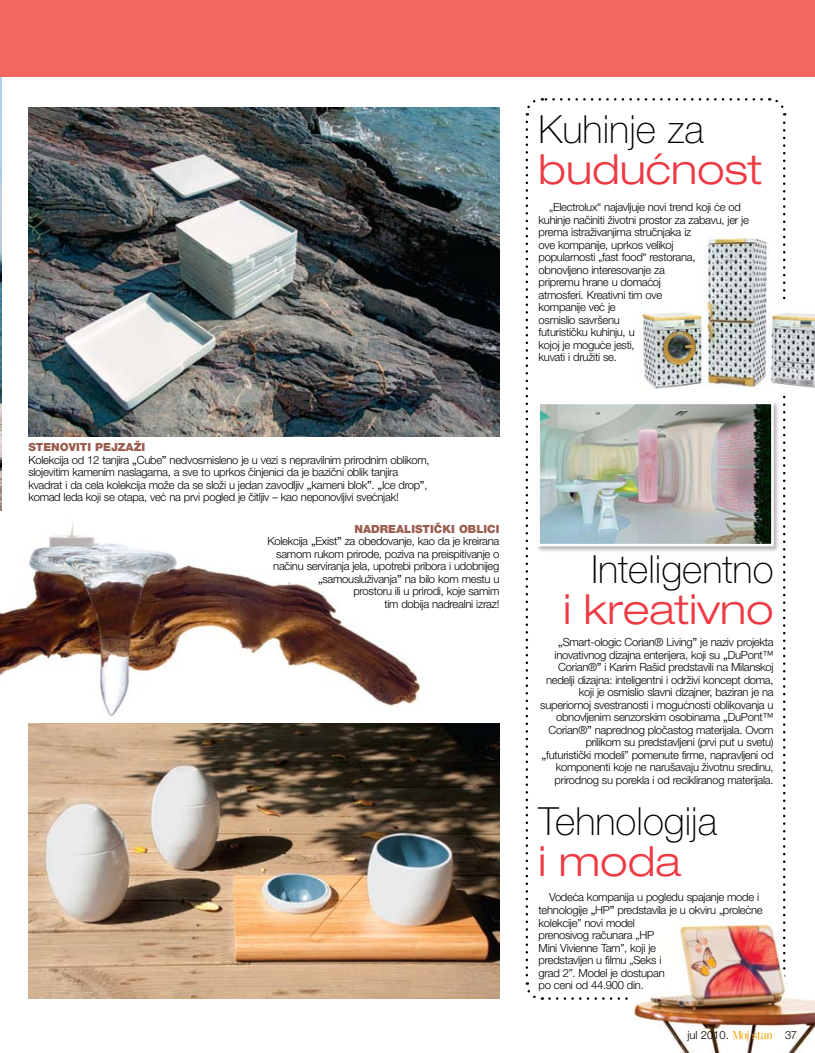
<style>
.page{position:relative;width:815px;height:1053px;background:#fff}
.page>*{position:absolute;margin:0;border:0;box-sizing:border-box;transform-origin:0 0}
.t1{font:300 expanded 41.38px "Helvetica Neue LT Std";color:#ef3a43}
.t2{font:100 38.88px "Helvetica Neue LT Std";color:#000}
.t3{font:300 11.25px/12.5px "Helvetica Neue LT Std";letter-spacing:-.025em;color:#000}
.s1{font-weight:900;color:#9b5f52}
.s2{font-weight:400}
</style>
<div class="page">
<img style="left:0;top:77px;width:1px;height:434px">
<div style="left:0;top:0;width:815px;height:77px;background:#f2675f"></div>
<img style="left:0;top:523px;width:421px;height:194px">
<img style="left:28px;top:107px;width:471px;height:329px">
<img style="left:28px;top:723px;width:471px;height:275px">
<svg style="left:525px;top:122px;width:18px;height:878px"></svg>
<svg style="left:549px;top:997px;width:79px;height:2px"></svg>
<svg style="left:769px;top:98px;width:17px;height:819px"></svg>
<svg style="left:525px;top:98px;width:237px;height:18px"></svg>
<img style="left:639px;top:216px;width:176px;height:175px">
<div style="left:536px;top:400px;width:244px;height:152px;background:#000;opacity:.3"></div>
<img style="left:540px;top:404px;width:231px;height:139px">
<div style="left:537px;top:401px;width:237px;height:145px;border:2px solid #fff"></div>
<img style="left:633px;top:921px;width:182px;height:131px">
<svg style="left:732px;top:1030px;width:40px;height:11px"></svg>
<p class="t3" style="left:28px;top:440px;width:403px"><span class="s1">STENOVITI PEJZAŽI<br></span>Kolekcija od 12 tanjira <span class="s2">„</span>Cube<span class="s2">”</span> nedvosmisleno je u vezi s nepravilnim prirodnim oblikom, slojevitim kamenim naslagama, a sve to uprkos činjenici da je bazični oblik tanjira kvadrat i da cela kolekcija može da se složi u jedan zavodljiv <span class="s2">„</span>kameni blok<span class="s2">”</span>. <span class="s2">„</span>Ice drop<span class="s2">”</span>, komad leda koji se otapa, već na prvi pogled je čitljiv – kao neponovljivi svećnjak!</p>
<p class="t3" style="left:267px;top:522px;width:233px;text-align:right"><span class="s1">NADREALISTIČKI OBLICI<br></span>Kolekcija <span class="s2">„</span>Exist<span class="s2">”</span> za obedovanje, kao da je kreirana samom rukom prirode, poziva na preispitivanje o načinu serviranja jela, upotrebi pribora i udobnijeg <span class="s2">„</span>samousluživanja<span class="s2">”</span> na bilo kom mestu u<br>prostoru ili u prirodi, koje samim<br>tim dobija nadrealni izraz!</p>
<h2 class="t2" style="left:539px;top:107px;width:167px">Kuhinje za</h2>
<h1 class="t1" style="left:539px;top:145px;width:225px">budućnost</h1>
<p class="t3" style="left:539px;top:201px;width:212px;text-indent:11px">„Electrolux“ najavljuje novi trend koji će od kuhinje načiniti životni prostor za zabavu, jer je prema istraživanjima stručnjaka iz<br>ove kompanije, uprkos velikoj<br>popularnosti „fast food“ restorana,<br>obnovljeno interesovanje za<br>pripremu hrane u domaćoj<br>atmosferi. Kreativni tim ove<br>kompanije već je<br>osmislio savršenu<br>futurističku kuhinju, u<br>kojoj je moguće jesti,<br>kuvati i družiti se.</p>
<h2 class="t2" style="left:591px;top:546px;width:184px">Inteligentno</h2>
<h1 class="t1" style="left:564px;top:584px;width:212px">i kreativno</h1>
<p class="t3" style="left:540px;top:635px;width:235px;text-align:right"><span class="s2">„</span>Smart-ologic Corian® Living<span class="s2">”</span> je naziv projekta inovativnog dizajna enterijera, koji su <span class="s2">„</span>DuPont™ Corian®<span class="s2">”</span> i Karim Rašid predstavili na Milanskoj nedelji dizajna: inteligentni i održivi koncept doma, koji je osmislio slavni dizajner, baziran je na superiornoj svestranosti i mogućnosti oblikovanja u obnovljenim senzorskim osobinama <span class="s2">„</span>DuPont™ Corian®<span class="s2">”</span> naprednog pločastog materijala. Ovom prilikom su predstavljeni (prvi put u svetu) <span class="s2">„</span>futuristički modeli” pomenute firme, napravljeni od komponenti koje ne narušavaju životnu sredinu, prirodnog su porekla i od recikliranog materijala.</p>
<h2 class="t2" style="left:539px;top:798px;width:180px">Tehnologija</h2>
<h1 class="t1" style="left:539px;top:836px;width:144px">i moda</h1>
<p class="t3" style="left:539px;top:890px;width:226px;text-indent:11px">Vodeća kompanija u pogledu spajanje mode i tehnologije <span class="s2">„</span>HP<span class="s2">”</span> predstavila je u okviru „prolećne kolekcije” novi model<br>prenosivog računara „HP<br>Mini Vivienne Tam”, koji je<br>predstavljen u filmu „Seks i<br>grad 2”. Model je dostupan<br>po ceni od 44.900 din.</p>
<p class="t3" style="left:687px;top:1028px;width:43px">jul 2010.</p>
<p class="t3" style="left:785px;top:1028px;width:13px">37</p>
</div>
